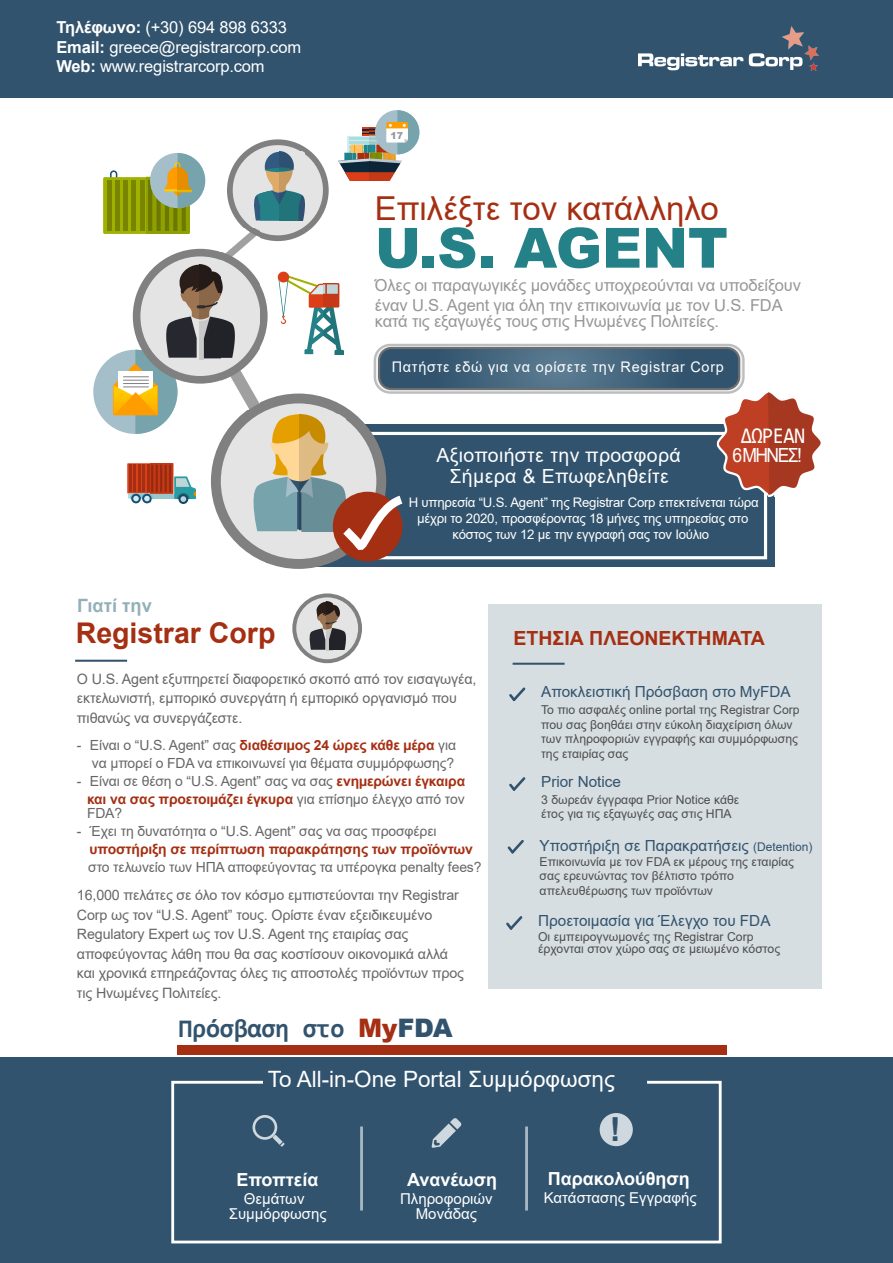
<style>
.page{position:relative;width:893px;height:1263px;background:#fff}
.page>*{position:absolute;margin:0;border:0;box-sizing:border-box;transform-origin:0 0}
.t1{font:900 55.5px "Arial";letter-spacing:-.005em;color:#238187}
.t2{font:700 33.15px "Arial";color:#31536d}
.t3{font:33px "Arial";color:#a52f12}
.t4{font:700 28.5px "Arial";color:#a52f12}
.t5{font:700 25.5px "Consolas";letter-spacing:-.01em;color:#31536d}
.t6{font:22.5px "Arial";color:#fff}
.t7{font:22.5px "Consolas";letter-spacing:-.025em;color:#fff;scale:.9 1}
.t8{font:19.5px/21px "Arial";letter-spacing:.015em;color:#fff;text-align:center}
.t9{font:700 19.5px "Arial";color:#fff}
.t10{font:700 19.5px "Arial";color:#a52f12}
.t11{font:19.5px "Arial";letter-spacing:.015em;color:#fff;scale:.9 1}
.t12{font:700 18.3px "Arial";color:#93afb8}
.t13{font:700 18px "Arial";color:#fff}
.t14{font:16.5px/19.8px "Arial";letter-spacing:-.01em;color:#979797}
.t15{font:16.5px/19.5px "Arial";letter-spacing:-.01em;color:#fff}
.t16{font:15.3px "Arial";color:#31536d}
.t17{font:15px/15px "Arial";color:#fff;text-align:center}
.t18{font:14.7px "Arial";letter-spacing:.05em;color:#fff}
.t19{font:14.25px/19.5px "Arial";letter-spacing:-.01em;color:#666}
.t20{font:13.95px/18px "Arial";letter-spacing:-.01em;color:#666;text-align:right}
.t21{font:700 13.95px "Arial";letter-spacing:-.01em;color:#a52f12}
.t22{font:13.2px/15.9px "Arial";letter-spacing:-.02em;color:#fff;text-align:center}
.t23{font:12.3px/14.7px "Arial";color:#4d4d4d}
.t24{font:900 9.6px "Arial";color:#979797}
.s1{font-weight:700}
.s2{font-weight:700;color:#a52f12}
.s3{font-size:12px}
.s4{font-family:"Arial";font-weight:900;color:#a52f12}
.s5{font-family:"Arial";font-weight:900}
</style>
<div class="page">
<div style="left:0;top:0;width:893px;height:97px;background:#31536d"></div>
<div style="left:281px;top:424px;width:494px;height:143px;background:#31536d"></div>
<div style="left:270px;top:432px;width:497px;height:127px;background:#31536d;border:3px solid #fff"></div>
<svg style="left:716px;top:392px;width:59px;height:105px"></svg>
<img style="left:638px;top:27px;width:180px;height:43px">
<div style="left:0;top:1057px;width:893px;height:206px;background:#31536d"></div>
<img style="left:769px;top:392px;width:52px;height:104px">
<svg style="left:294px;top:595px;width:66px;height:66px"></svg>
<div style="left:292px;top:593px;width:70px;height:70px;border:4px solid #808080;border-radius:50%"></div>
<svg style="left:308px;top:602px;width:39px;height:49px"></svg>
<img style="left:327px;top:602px;width:12px;height:26px">
<img style="left:327px;top:628px;width:5px;height:23px">
<img style="left:329px;top:628px;width:16px;height:22px">
<div style="left:488px;top:604px;width:334px;height:384px;background:#d7dee2"></div>
<hr style="left:513px;top:663px;width:52px;height:2px;background:#31536d">
<hr style="left:75px;top:660px;width:52px;height:2px;background:#31536d">
<svg style="left:509px;top:687px;width:17px;height:14px"></svg>
<svg style="left:509px;top:777px;width:17px;height:14px"></svg>
<svg style="left:507px;top:840px;width:17px;height:14px"></svg>
<svg style="left:506px;top:916px;width:17px;height:14px"></svg>
<div style="left:178px;top:1045px;width:549px;height:9px;background:#a52f12"></div>
<hr style="left:360px;top:1126px;width:3px;height:84px;background:#a5b8c4">
<hr style="left:525px;top:1126px;width:3px;height:84px;background:#a5b8c4">
<div style="left:171px;top:1081px;width:551px;height:162px;border:3px solid #fff"></div>
<div style="left:253px;top:1115px;width:24px;height:25px;border:3px solid #ced8de;border-radius:50%"></div>
<svg style="left:273px;top:1135px;width:12px;height:12px"></svg>
<svg style="left:431px;top:1118px;width:31px;height:30px"></svg>
<div style="left:600px;top:1113px;width:33px;height:33px;background:#ced8de;border-radius:50%"></div>
<div style="left:263px;top:1069px;width:383px;height:43px;background:#31536d"></div>
<svg style="left:110px;top:170px;width:7px;height:7px"></svg>
<svg style="left:103px;top:177px;width:86px;height:57px"></svg>
<hr style="left:140px;top:180px;width:4px;height:51px;background:#798500">
<hr style="left:124px;top:180px;width:4px;height:51px;background:#798500">
<hr style="left:107px;top:180px;width:4px;height:51px;background:#798500">
<div style="left:115px;top:180px;width:5px;height:51px;background:#798500"></div>
<hr style="left:132px;top:180px;width:4px;height:51px;background:#798500">
<img style="left:146px;top:171px;width:43px;height:63px">
<svg style="left:127px;top:463px;width:46px;height:31px"></svg>
<hr style="left:147px;top:465px;width:2px;height:27px;background:#a52f12">
<hr style="left:138px;top:465px;width:2px;height:27px;background:#a52f12">
<hr style="left:129px;top:465px;width:3px;height:27px;background:#a52f12">
<hr style="left:134px;top:465px;width:2px;height:27px;background:#a52f12">
<hr style="left:143px;top:465px;width:2px;height:27px;background:#a52f12">
<svg style="left:128px;top:476px;width:22px;height:27px"></svg>
<img style="left:150px;top:463px;width:45px;height:40px">
<svg style="left:278px;top:274px;width:62px;height:80px"></svg>
<div style="left:278px;top:272px;width:11px;height:10px;background:#dc3f18;border-radius:50%"></div>
<img style="left:324px;top:284px;width:19px;height:70px">
<div style="left:93px;top:350px;width:84px;height:84px;background:#a4beca;border-radius:50%"></div>
<div style="left:150px;top:153px;width:55px;height:55px;background:#a4beca;border-radius:50%"></div>
<svg style="left:164px;top:153px;width:41px;height:55px"></svg>
<img style="left:178px;top:162px;width:13px;height:33px">
<svg style="left:137px;top:253px;width:127px;height:127px"></svg>
<div style="left:133px;top:249px;width:135px;height:135px;border:8px solid #808080;border-radius:50%"></div>
<svg style="left:113px;top:265px;width:125px;height:169px"></svg>
<img style="left:200px;top:265px;width:22px;height:94px">
<svg style="left:230px;top:142px;width:96px;height:96px;background:#d2d3d3"></svg>
<div style="left:227px;top:139px;width:102px;height:102px;border:6px solid #808080;border-radius:50%"></div>
<svg style="left:252px;top:152px;width:55px;height:68px;background:#8eaaac"></svg>
<img style="left:279px;top:152px;width:25px;height:68px">
<svg style="left:216px;top:398px;width:165px;height:166px;background:#cfcfcf"></svg>
<div style="left:211px;top:394px;width:175px;height:175px;border:10px solid #808080;border-radius:50%"></div>
<svg style="left:249px;top:414px;width:163px;height:148px"></svg>
<img style="left:222px;top:229px;width:38px;height:180px">
<svg style="left:338px;top:110px;width:81px;height:71px"></svg>
<svg style="left:374px;top:344px;width:371px;height:50px;background:#cbccce"></svg>
<svg style="left:379px;top:348px;width:360px;height:41px;background:#406179"></svg>
<div style="left:378px;top:347px;width:362px;height:43px;border:2px solid #6d6e70;border-radius:12px"></div>
<p class="t15" style="left:56px;top:19px;width:246px"><span class="s1">Τηλέφωνο:</span> (+30) 694 898 6333<br><span class="s1">Email:</span> greece@registrarcorp.com<br><span class="s1">Web:</span> www.registrarcorp.com</p>
<p class="t12" style="left:77px;top:599px;width:76px">Γιατί την</p>
<p class="t24" style="left:390px;top:132px;width:14px">17</p>
<h3 class="t3" style="left:375px;top:196px;width:346px">Επιλέξτε τον κατάλληλο</h3>
<h1 class="t1" style="left:375px;top:228px;width:355px">U.S. AGENT</h1>
<p class="t14" style="left:375px;top:277px;width:428px">Όλες οι παραγωγικές µονάδες υποχρεούνται να υποδείξουν έναν U.S. Agent για όλη την επικοινωνία µε τον U.S. FDA</p>
<p class="t14" style="left:375px;top:313px;width:346px">κατά τις εξαγωγές τους στις Ηνωµένες Πολιτείες.</p>
<p class="t18" style="left:392px;top:361px;width:334px">Πατήστε εδώ για να ορίσετε την Registrar Corp</p>
<h3 class="t8" style="left:436px;top:447px;width:246px">Αξιοποιήστε την προσφορά<br>Σήµερα &amp; Επωφεληθείτε</h3>
<h3 class="t7" style="left:741px;top:426px;width:73px">ΔΩΡΕΑΝ</h3>
<h3 class="t11" style="left:733px;top:448px;width:79px">6ΜΗΝΕΣ!</h3>
<p class="t22" style="left:409px;top:496px;width:351px">Η υπηρεσία “U.S. Agent” της Registrar Corp επεκτείνεται τώρα µέχρι το 2020, προσφέροντας 18 µήνες της υπηρεσίας στο κόστος των 12 µε την εγγραφή σας τον Ιούλιο</p>
<h3 class="t4" style="left:76px;top:622px;width:201px">Registrar Corp</h3>
<h3 class="t10" style="left:514px;top:631px;width:253px">ΕΤΗΣΙΑ ΠΛΕΟΝΕΚΤΗΜΑΤΑ</h3>
<p class="t19" style="left:77px;top:670px;width:401px">Ο U.S. Agent εξυπηρετεί διαφορετικό σκοπό από τον εισαγωγέα, εκτελωνιστή, εµπορικό συνεργάτη ή εµπορικό οργανισµό που πιθανώς να συνεργάζεστε.</p>
<p class="t20" style="left:77px;top:737px;width:381px">- Είναι ο “U.S. Agent” σας <span class="s2">διαθέσιµος 24 ώρες κάθε µέρα</span> για να µπορεί ο FDA να επικοινωνεί για θέµατα συµµόρφωσης?</p>
<p class="t20" style="left:77px;top:773px;width:390px">- Είναι σε θέση ο “U.S. Agent” σας να σας <span class="s2">ενηµερώνει έγκαιρα και να σας προετοιµάζει έγκυρα</span> για επίσηµο έλεγχο από τον</p>
<p class="t20" style="left:87px;top:805px;width:37px">FDA?</p>
<p class="t20" style="left:77px;top:823px;width:361px">- Έχει τη δυνατότητα ο “U.S. Agent” σας να σας προσφέρει</p>
<p class="t21" style="left:90px;top:844px;width:385px">υποστήριξη σε περίπτωση παρακράτησης των προϊόντων</p>
<p class="t20" style="left:88px;top:859px;width:395px">στο τελωνείο των ΗΠΑ αποφεύγοντας τα υπέρογκα penalty fees?</p>
<p class="t19" style="left:77px;top:887px;width:389px">16,000 πελάτες σε όλο τον κόσµο εµπιστεύονται την Registrar Corp ως τον “U.S. Agent” τους. Ορίστε έναν εξειδικευµένο Regulatory Expert ως τον U.S. Agent της εταιρίας σας αποφεύγοντας λάθη που θα σας κοστίσουν οικονοµικά αλλά και χρονικά επηρεάζοντας όλες τις αποστολές προϊόντων προς τις Ηνωµένες Πολιτείες.</p>
<p class="t16" style="left:541px;top:686px;width:251px">Αποκλειστική Πρόσβαση στο MyFDA</p>
<p class="t23" style="left:541px;top:703px;width:260px">Το πιο ασφαλές online portal της Registrar Corp που σας βοηθάει στην εύκολη διαχείριση όλων των πληροφοριών εγγραφής και συµµόρφωσης της εταιρίας σας</p>
<p class="t16" style="left:541px;top:775px;width:81px">Prior Notice</p>
<p class="t23" style="left:541px;top:793px;width:200px">3 δωρεάν έγγραφα Prior Notice κάθε έτος για τις εξαγωγές σας στις ΗΠΑ</p>
<p class="t16" style="left:540px;top:839px;width:274px">Υποστήριξη σε Παρακρατήσεις <span class="s3">(Detention)</span></p>
<p class="t23" style="left:540px;top:855px;width:256px">Επικοινωνία µε τον FDA εκ µέρους της εταιρίας σας ερευνώντας τον βέλτιστο τρόπο απελευθέρωσης των προϊόντων</p>
<p class="t16" style="left:538px;top:915px;width:234px">Προετοιμασία για Έλεγχο του FDA</p>
<p class="t23" style="left:538px;top:931px;width:244px;line-height:12.3px">Οι εμπειρογνωμονές της Registrar Corp έρχονται στον χώρο σας σε μειωμένο κόστος</p>
<h3 class="t5" style="left:178px;top:1018px;width:276px">Πρόσβαση στο <span class="s4">My</span><span class="s5">FDA</span></h3>
<h3 class="t9" style="left:301px;top:1075px;width:250px">The All-in-One Compliance</h3>
<h3 class="t6" style="left:268px;top:1071px;width:348px">Το All-in-One Portal Συµµόρφωσης</h3>
<p class="t13" style="left:236px;top:1173px;width:84px">Εποπτεία</p>
<p class="t17" style="left:229px;top:1192px;width:99px">Θεμάτων<br>Συμμόρφωσης</p>
<p class="t13" style="left:407px;top:1173px;width:92px">Ανανέωση</p>
<p class="t17" style="left:400px;top:1192px;width:94px">Πληροφοριών<br>Μονάδας</p>
<h2 class="t2" style="left:610px;top:1117px;width:13px">!</h2>
<p class="t13" style="left:548px;top:1172px;width:143px">Παρακολούθηση</p>
<p class="t17" style="left:544px;top:1192px;width:155px">Κατάστασης Εγγραφής</p>
</div>
